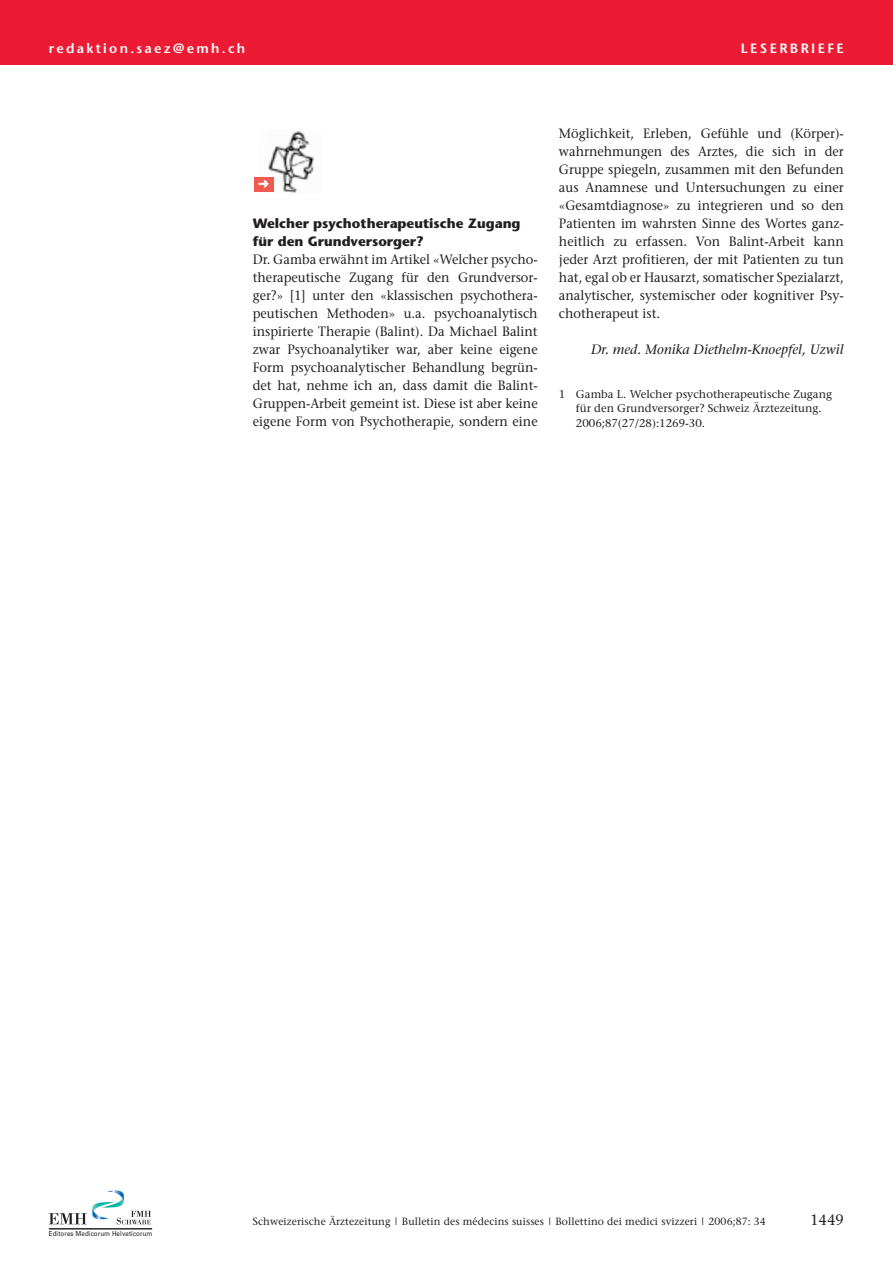
<style>
.page{position:relative;width:893px;height:1263px;background:#fff}
.page>*{position:absolute;margin:0;border:0;box-sizing:border-box;transform-origin:0 0}
.t1{font:15px "Stone Serif";color:#231f20}
.t2{font:13.5px/18px "Stone Serif";color:#231f20;text-align:justify;scale:.95 1}
.t3{font:700 13.5px/18px "Stone Sans";color:#231f20}
.t4{font:italic 13.5px "Stone Serif";color:#231f20}
.t5{font:600 13.5px "Stone Sans";letter-spacing:.17em;color:#fff}
.t6{font:11.25px/14.2px "Stone Serif";color:#231f20}
.t7{font:10.5px "Stone Serif";letter-spacing:.01em;color:#231f20}
.t8{font:6.9px "Univers";letter-spacing:.015em;color:#231f20;scale:.9 1}
</style>
<div class="page">
<svg style="left:49px;top:1190px;width:102px;height:34px"></svg>
<hr style="left:49px;top:1228px;width:103px;height:1px;background:#231f20">
<div style="left:0;top:0;width:893px;height:64px;background:#ed1a33"></div>
<img style="left:268px;top:131px;width:46px;height:62px">
<div style="left:254px;top:177px;width:19px;height:15px;background:#f05a50"></div>
<p class="t5" style="left:49px;top:42px;width:198px">redaktion.saez@emh.ch</p>
<p class="t5" style="left:741px;top:42px;width:104px">LESERBRIEFE</p>
<p class="t3" style="left:253px;top:216px;width:269px">Welcher psychotherapeutische Zugang für den Grundversorger?</p>
<p class="t2" style="left:253px;top:252px;width:301px">Dr. Gamba erwähnt im Artikel «Welcher psycho&shy;therapeutische Zugang für den Grundversor&shy;ger?» [1] unter den «klassischen psychothera&shy;peutischen Methoden» u.a. psychoanalytisch inspirierte Therapie (Balint). Da Michael Balint zwar Psychoanalytiker war, aber keine eigene Form psychoanalytischer Behandlung begrün&shy;det hat, nehme ich an, dass damit die Balint-Gruppen-Arbeit gemeint ist. Diese ist aber keine eigene Form von Psychotherapie, sondern eine</p>
<p class="t2" style="left:559px;top:126px;width:301px">Möglichkeit, Erleben, Gefühle und (Körper)- wahrnehmungen des Arztes, die sich in der Gruppe spiegeln, zusammen mit den Befunden aus Anamnese und Untersuchungen zu einer «Gesamtdiagnose» zu integrieren und so den Patienten im wahrsten Sinne des Wortes ganz&shy;heitlich zu erfassen. Von Balint-Arbeit kann jeder Arzt profitieren, der mit Patienten zu tun hat, egal ob er Hausarzt, somatischer Spezialarzt, analytischer, systemischer oder kognitiver Psy&shy;chotherapeut ist.</p>
<p class="t4" style="left:591px;top:344px;width:254px">Dr. med. Monika Diethelm-Knoepfel, Uzwil</p>
<p class="t6" style="left:576px;top:388px;width:258px;text-indent:-17px">1 Gamba L. Welcher psychotherapeutische Zugang für den Grundversorger? Schweiz Ärztezeitung.<br>2006;87(27/28):1269-30.</p>
<p class="t8" style="left:49px;top:1229px;width:117px">Editores Medicorum Helveticorum</p>
<p class="t7" style="left:253px;top:1217px;width:515px">Schweizerische Ärztezeitung | Bulletin des médecins suisses | Bollettino dei medici svizzeri | 2006;87: 34</p>
<p class="t1" style="left:810px;top:1213px;width:35px">1449</p>
</div>
